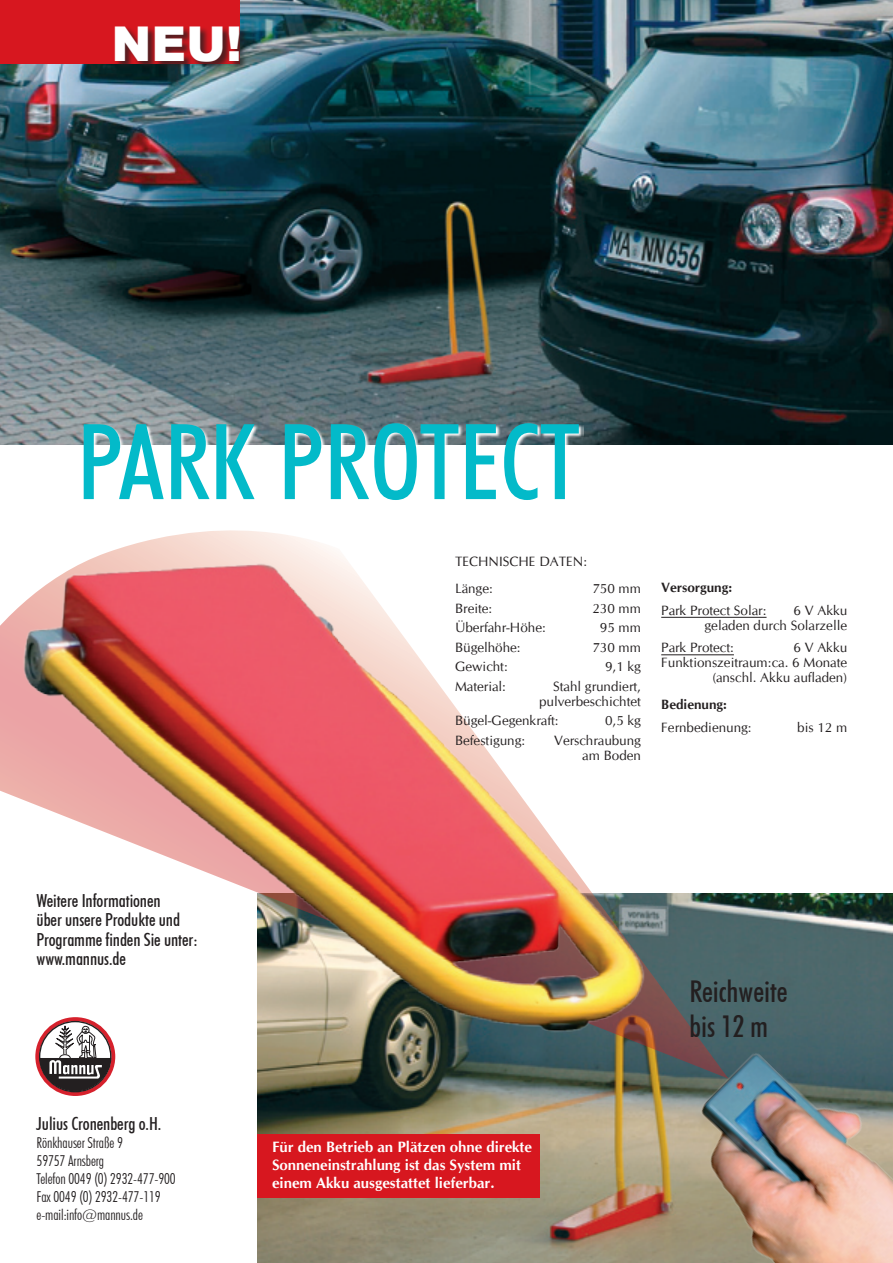
<style>
.page{position:relative;width:893px;height:1263px;background:#fff}
.page>*{position:absolute;margin:0;border:0;box-sizing:border-box;transform-origin:0 0}
.t1{font:500 condensed 105px "Futura BT";color:#03bac9}
.t2{font:900 48px "Arial";color:#fff}
.t3{font:500 condensed 30px/34.5px "Futura BT";color:#231f20}
.t4{font:500 condensed 18px/19.5px "Futura BT";letter-spacing:-.005em;color:#231f20}
.t5{font:300 condensed 15px/18px "Futura BT";letter-spacing:-.005em;color:#231f20}
.t6{font:700 15px/18px "CG Omega";color:#fff}
.t7{font:13.5px/15px "CG Omega";color:#231f20;text-align:right}
.t8{font:700 13.5px "CG Omega";color:#231f20}
</style>
<div class="page">
<img style="left:258px;top:893px;width:635px;height:370px">
<img style="left:575px;top:925px;width:318px;height:338px">
<img style="left:0;top:530px;width:745px;height:593px">
<svg style="left:35px;top:1017px;width:80px;height:79px"></svg>
<div style="left:39px;top:1021px;width:72px;height:71px;border:1px solid #231f20;border-radius:50%"></div>
<img style="left:0;top:0;width:893px;height:445px">
<svg style="left:82px;top:421px;width:502px;height:24px"></svg>
<hr style="left:661px;top:617px;width:105px;height:1px;background:#231f20">
<hr style="left:661px;top:654px;width:73px;height:1px;background:#231f20">
<div style="left:257px;top:1134px;width:283px;height:63px;background:#d7171f"></div>
<div style="left:0;top:0;width:240px;height:63px;background:#d7171f"></div>
<div style="left:114px;top:25px;width:135px;height:46px;background:#231f20;opacity:.75"></div>
<h2 class="t2" style="left:112px;top:9px;width:132px">NEU!</h2>
<h1 class="t1" style="left:77px;top:398px;width:504px">PARK PROTECT</h1>
<p class="t7" style="left:455px;top:548px;width:134px;line-height:27px;text-align:left">TECHNISCHE DATEN:<br>Länge:</p>
<p class="t7" style="left:592px;top:581px;width:50px">750 mm</p>
<p class="t7" style="left:455px;top:601px;width:39px">Breite:</p>
<p class="t7" style="left:592px;top:601px;width:50px">230 mm</p>
<p class="t7" style="left:455px;top:620px;width:92px">Überfahr-Höhe:</p>
<p class="t7" style="left:600px;top:620px;width:43px">95 mm</p>
<p class="t7" style="left:455px;top:640px;width:67px">Bügelhöhe:</p>
<p class="t7" style="left:592px;top:640px;width:50px">730 mm</p>
<p class="t7" style="left:455px;top:659px;width:54px">Gewicht:</p>
<p class="t7" style="left:605px;top:659px;width:37px">9,1 kg</p>
<p class="t7" style="left:455px;top:679px;width:52px">Material:</p>
<p class="t7" style="left:539px;top:679px;width:103px">Stahl grundiert, pulverbeschichtet</p>
<p class="t7" style="left:455px;top:713px;width:105px">Bügel-Gegenkraft:</p>
<p class="t7" style="left:605px;top:713px;width:37px">0,5 kg</p>
<p class="t7" style="left:455px;top:733px;width:72px">Befestigung:</p>
<p class="t7" style="left:554px;top:733px;width:88px">Verschraubung am Boden</p>
<p class="t8" style="left:661px;top:579px;width:72px">Versorgung:</p>
<p class="t7" style="left:661px;top:603px;width:107px">Park Protect Solar:</p>
<p class="t7" style="left:705px;top:603px;width:144px">6 V Akku<br>geladen durch Solarzelle</p>
<p class="t7" style="left:661px;top:640px;width:74px">Park Protect:</p>
<p class="t7" style="left:661px;top:640px;width:187px">6 V Akku<br>Funktionszeitraum:ca. 6 Monate (anschl. Akku aufladen)</p>
<p class="t8" style="left:661px;top:696px;width:67px">Bedienung:</p>
<p class="t7" style="left:661px;top:720px;width:92px">Fernbedienung:</p>
<p class="t7" style="left:797px;top:720px;width:52px">bis 12 m</p>
<h3 class="t4" style="left:37px;top:890px;width:163px">Weitere Informationen<br>über unsere Produkte und<br>Programme finden Sie unter: www.mannus.de</h3>
<h3 class="t4" style="left:37px;top:1114px;width:126px">Julius Cronenberg o.H.</h3>
<p class="t5" style="left:37px;top:1134px;width:141px">Rönkhauser Straße 9<br>59757 Arnsberg<br>Telefon 0049 (0) 2932-477-900<br>Fax 0049 (0) 2932-477-119 e-mail:info@mannus.de</p>
<p class="t6" style="left:272px;top:1138px;width:261px">Für den Betrieb an Plätzen ohne direkte<br>Sonneneinstrahlung ist das System mit einem Akku ausgestattet lieferbar.</p>
<h3 class="t3" style="left:689px;top:974px;width:100px">Reichweite bis 12 m</h3>
</div>
